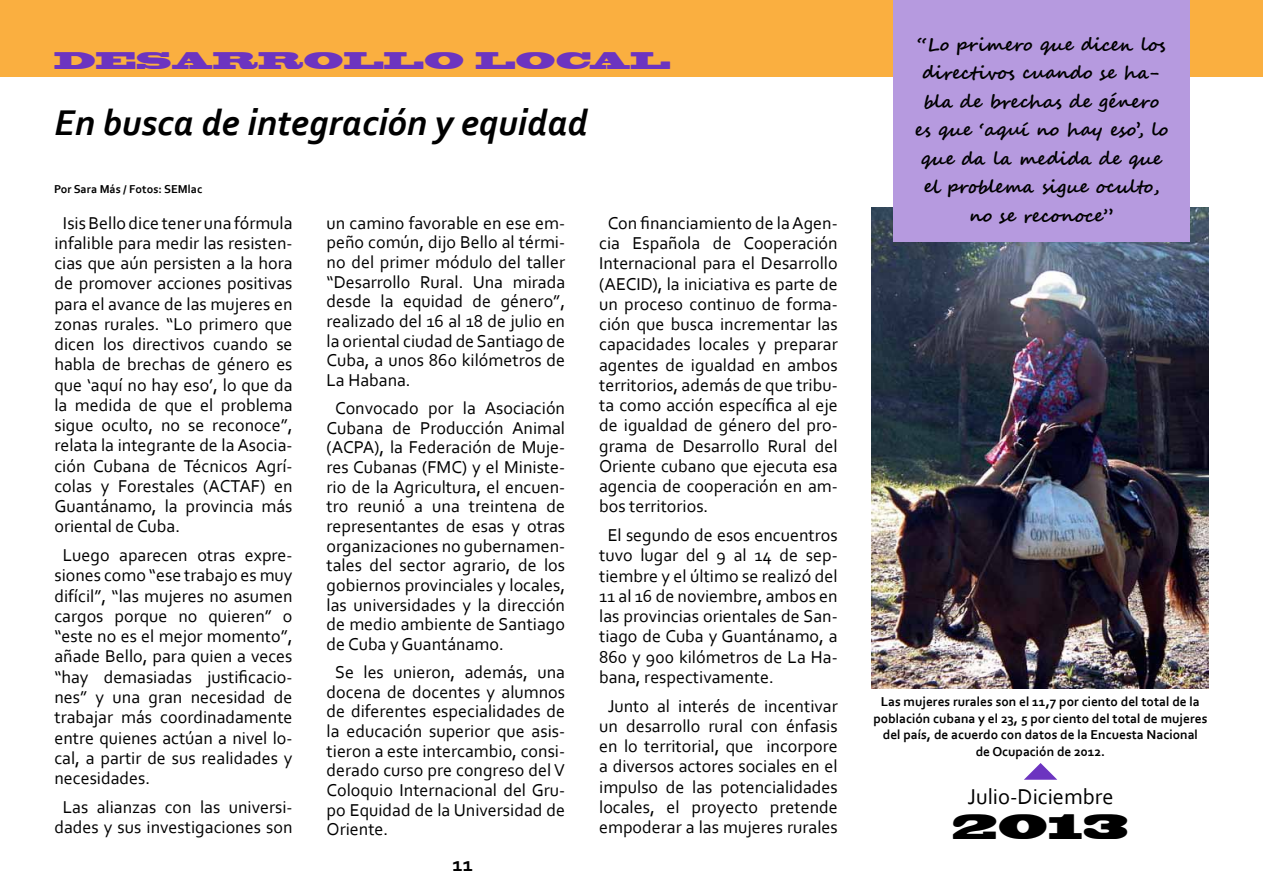
<style>
.page{position:relative;width:1263px;height:893px;background:#fff}
.page>*{position:absolute;margin:0;border:0;box-sizing:border-box;transform-origin:0 0}
.t1{font:italic 700 37.5px "Corbel";color:#000}
.t2{font:33px "Blackoak Std";color:#000}
.t3{font:22.5px "Corbel";color:#000}
.t4{font:22.5px "Blackoak Std";color:#6c34c0}
.t5{font:700 21px "Corbel";color:#000}
.t6{font:18px/20.2px "Corbel";color:#000;text-align:justify}
.t7{font:700 18px/28.5px "Segoe Script";color:#000;text-align:center}
.t8{font:700 13.5px/16.5px "Corbel";color:#000;text-align:center}
.t9{font:700 12px "Corbel";color:#000}
</style>
<div class="page">
<div style="left:0;top:0;width:1263px;height:77px;background:#faaf40"></div>
<svg style="left:1024px;top:763px;width:33px;height:17px"></svg>
<img style="left:872px;top:208px;width:337px;height:480px">
<div style="left:893px;top:0;width:297px;height:242px;background:#b69adf"></div>
<p class="t7" style="left:914px;top:30px;width:255px">“Lo primero que dicen los directivos cuando se ha&shy;bla de brechas de género es que ‘aquí no hay eso’, lo que da la medida de que el problema sigue oculto, no se reconoce”</p>
<p class="t4" style="left:54px;top:45px;width:42px">DE</p>
<p class="t4" style="left:136px;top:45px;width:536px">SARROLLO LOCAL</p>
<h1 class="t1" style="left:54px;top:100px;width:535px">En busca de integración y equidad</h1>
<p class="t9" style="left:54px;top:181px;width:150px">Por Sara Más / Fotos: SEMlac</p>
<p class="t6" style="left:599px;top:212px;width:240px;text-indent:8px">Con financiamiento de la Agen&shy;cia Española de Cooperación Internacional para el Desarrollo (AECID), la iniciativa es parte de un proceso continuo de forma&shy;ción que busca incrementar las capacidades locales y preparar agentes de igualdad en ambos territorios, además de que tribu&shy;ta como acción específica al eje de igualdad de género del pro&shy;grama de Desarrollo Rural del Oriente cubano que ejecuta esa agencia de cooperación en am&shy;bos territorios.</p>
<p class="t6" style="left:599px;top:525px;width:240px;text-indent:8px">El segundo de esos encuentros tuvo lugar del 9 al 14 de sep&shy;tiembre y el último se realizó del 11 al 16 de noviembre, ambos en las provincias orientales de San&shy;tiago de Cuba y Guantánamo, a 860 y 900 kilómetros de La Ha&shy;bana, respectivamente.</p>
<p class="t6" style="left:599px;top:695px;width:240px;text-align:center">Junto al interés de incentivar un desarrollo rural con énfasis en lo territorial, que incorpore a diversos actores sociales en el impulso de las potencialidades locales, el proyecto pretende empoderar a las mujeres rurales</p>
<p class="t8" style="left:873px;top:693px;width:335px">Las mujeres rurales son el 11,7 por ciento del total de la población cubana y el 23, 5 por ciento del total de mujeres del país, de acuerdo con datos de la Encuesta Nacional<br>de Ocupación de 2012.</p>
<p class="t6" style="left:327px;top:212px;width:240px;line-height:19.6px">un camino favorable en ese em&shy;peño común, dijo Bello al térmi&shy;no del primer módulo del taller “Desarrollo Rural. Una mirada desde la equidad de género”, realizado del 16 al 18 de julio en la oriental ciudad de Santiago de Cuba, a unos 860 kilómetros de La Habana.</p>
<p class="t6" style="left:327px;top:398px;width:240px;line-height:19.6px;text-indent:8px">Convocado por la Asociación Cubana de Producción Animal (ACPA), la Federación de Muje&shy;res Cubanas (FMC) y el Ministe&shy;rio de la Agricultura, el encuen&shy;tro reunió a una treintena de representantes de esas y otras organizaciones no gubernamen&shy;tales del sector agrario, de los gobiernos provinciales y locales, las universidades y la dirección de medio ambiente de Santiago de Cuba y Guantánamo.</p>
<p class="t6" style="left:327px;top:662px;width:240px;line-height:19.6px;text-indent:8px">Se les unieron, además, una docena de docentes y alumnos de diferentes especialidades de la educación superior que asis&shy;tieron a este intercambio, consi&shy;derado curso pre congreso del V Coloquio Internacional del Gru&shy;po Equidad de la Universidad de Oriente.</p>
<p class="t6" style="left:54px;top:212px;width:240px;text-indent:8px">Isis Bello dice tener una fórmula infalible para medir las resisten&shy;cias que aún persisten a la hora de promover acciones positivas para el avance de las mujeres en zonas rurales. “Lo primero que dicen los directivos cuando se habla de brechas de género es que ‘aquí no hay eso’, lo que da la medida de que el problema sigue oculto, no se reconoce”, relata la integrante de la Asocia&shy;ción Cubana de Técnicos Agrí&shy;colas y Forestales (ACTAF) en Guantánamo, la provincia más oriental de Cuba.</p>
<p class="t6" style="left:54px;top:545px;width:240px;text-indent:9px">Luego aparecen otras expre&shy;siones como “ese trabajo es muy difícil”, “las mujeres no asumen cargos porque no quieren” o “este no es el mejor momento”, añade Bello, para quien a veces “hay demasiadas justificacio&shy;nes” y una gran necesidad de trabajar más coordinadamente entre quienes actúan a nivel lo&shy;cal, a partir de sus realidades y necesidades.</p>
<p class="t6" style="left:54px;top:796px;width:240px;text-align:center">Las alianzas con las universi&shy;dades y sus investigaciones son</p>
<p class="t3" style="left:967px;top:783px;width:148px">Julio-Diciembre</p>
<h2 class="t2" style="left:952px;top:804px;width:178px">2013</h2>
<p class="t5" style="left:452px;top:851px;width:22px">11</p>
</div>
